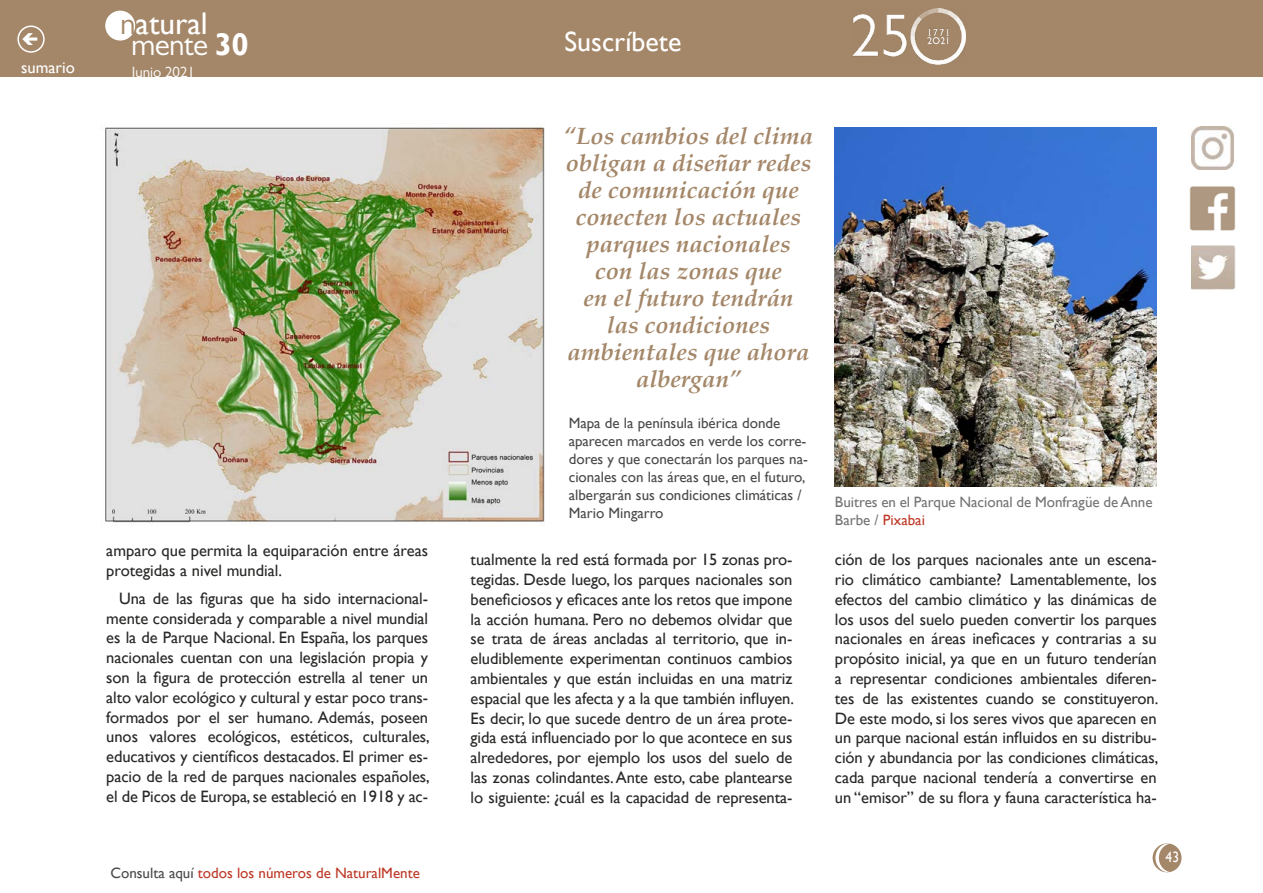
<style>
.page{position:relative;width:1263px;height:893px;background:#fff}
.page>*{position:absolute;margin:0;border:0;box-sizing:border-box;transform-origin:0 0}
.t1{font:31.35px "Gill Sans";color:#fff}
.t2{font:31.35px "Gill Sans MT Pro";letter-spacing:-.02em;color:#fff}
.t3{font:27.9px "Gill Sans";color:#fff}
.t4{font:italic 700 24px/27px "Palatino";color:#a48769;text-align:center}
.t5{font:16.5px/19.8px "Gill Sans";letter-spacing:-.005em;color:#282827;text-align:justify}
.t6{font:16.5px "Gill Sans";color:#fff}
.t7{font:15px/18px "Gill Sans";color:#4a4a49}
.t8{font:15px/18px "Gill Sans";color:#757474}
.t9{font:15px "Gill Sans";color:#bd3826}
.t10{font:15px "Gill Sans MT Pro";color:#fff}
.t11{font:15px "Gill Sans";color:#fff;scale:.9 1}
.s1{font-family:"Gill Sans MT Pro";color:#a48769}
.s2{font-family:"Gill Sans";font-weight:700}
.s3{color:#4a4a49}
.s4{color:#bd3826}
</style>
<div class="page">
<div style="left:1153px;top:844px;width:28px;height:28px;background:#a48769;border-radius:50%"></div>
<div style="left:1152px;top:843px;width:29px;height:29px;border:2px solid #a48769;border-radius:50%"></div>
<div style="left:0;top:0;width:1263px;height:77px;background:#a48769"></div>
<div style="left:106px;top:11px;width:29px;height:29px;background:#fff;border-radius:50%"></div>
<div style="left:105px;top:11px;width:30px;height:30px;border:1px solid #fff;border-radius:50%"></div>
<svg style="left:1155px;top:843px;width:15px;height:29px"></svg>
<div style="left:17px;top:26px;width:28px;height:27px;border:2px solid #fff;border-radius:50%"></div>
<img style="left:1190px;top:186px;width:45px;height:44px">
<img style="left:1191px;top:246px;width:44px;height:44px">
<img style="left:1191px;top:127px;width:42px;height:42px">
<img style="left:853px;top:9px;width:112px;height:55px">
<img style="left:105px;top:123px;width:440px;height:401px">
<img style="left:835px;top:128px;width:322px;height:359px">
<p class="t6" style="left:21px;top:58px;width:55px">sumario</p>
<h1 class="t1" style="left:120px;top:5px;width:89px"><span class="s1">n</span>atural</h1>
<h1 class="t2" style="left:131px;top:26px;width:119px">mente <span class="s2">30</span></h1>
<p class="t10" style="left:132px;top:63px;width:65px">Junio 2021</p>
<p class="t5" style="left:106px;top:541px;width:323px">amparo que permita la equiparación entre áreas protegidas a nivel mundial.</p>
<p class="t5" style="left:106px;top:589px;width:325px;text-indent:13px">Una de las figuras que ha sido internacional&shy;mente considerada y comparable a nivel mundial es la de Parque Nacional. En España, los parques nacionales cuentan con una legislación propia y son la figura de protección estrella al tener un alto valor ecológico y cultural y estar poco trans&shy;formados por el ser humano. Además, poseen unos valores ecológicos, estéticos, culturales, educativos y científicos destacados. El primer es&shy;pacio de la red de parques nacionales españoles, el de Picos de Europa, se estableció en 1918 y ac-</p>
<p class="t9" style="left:110px;top:864px;width:311px"><span class="s3">Consulta aquí</span> todos los números de NaturalMente</p>
<h2 class="t3" style="left:564px;top:25px;width:118px">Suscríbete</h2>
<h3 class="t4" style="left:564px;top:123px;width:251px">“Los cambios del clima obligan a diseñar redes de comunicación que conecten los actuales parques nacionales<br>con las zonas que<br>en el futuro tendrán<br>las condiciones ambientales que ahora albergan”</h3>
<p class="t7" style="left:569px;top:414px;width:241px">Mapa de la península ibérica donde aparecen marcados en verde los corre&shy;dores y que conectarán los parques na&shy;cionales con las áreas que, en el futuro, albergarán sus condiciones climáticas / Mario Mingarro</p>
<p class="t8" style="left:835px;top:493px;width:319px">Buitres en el Parque Nacional de Monfragüe de Anne<br>Barbe / <span class="s4">Pixabai</span></p>
<p class="t5" style="left:471px;top:550px;width:325px">tualmente la red está formada por 15 zonas pro&shy;tegidas. Desde luego, los parques nacionales son beneficiosos y eficaces ante los retos que impone la acción humana. Pero no debemos olvidar que se trata de áreas ancladas al territorio, que in&shy;eludiblemente experimentan continuos cambios ambientales y que están incluidas en una matriz espacial que les afecta y a la que también influyen.<br>Es decir, lo que sucede dentro de un área prote&shy;gida está influenciado por lo que acontece en sus alrededores, por ejemplo los usos del suelo de las zonas colindantes. Ante esto, cabe plantearse lo siguiente: ¿cuál es la capacidad de representa-</p>
<p class="t5" style="left:835px;top:550px;width:325px">ción de los parques nacionales ante un escena&shy;rio climático cambiante? Lamentablemente, los efectos del cambio climático y las dinámicas de los usos del suelo pueden convertir los parques nacionales en áreas ineficaces y contrarias a su propósito inicial, ya que en un futuro tenderían a representar condiciones ambientales diferen&shy;tes de las existentes cuando se constituyeron.<br>De este modo, si los seres vivos que aparecen en un parque nacional están influidos en su distribu&shy;ción y abundancia por las condiciones climáticas, cada parque nacional tendería a convertirse en un “emisor” de su flora y fauna característica ha-</p>
<p class="t11" style="left:1165px;top:849px;width:16px">43</p>
</div>
